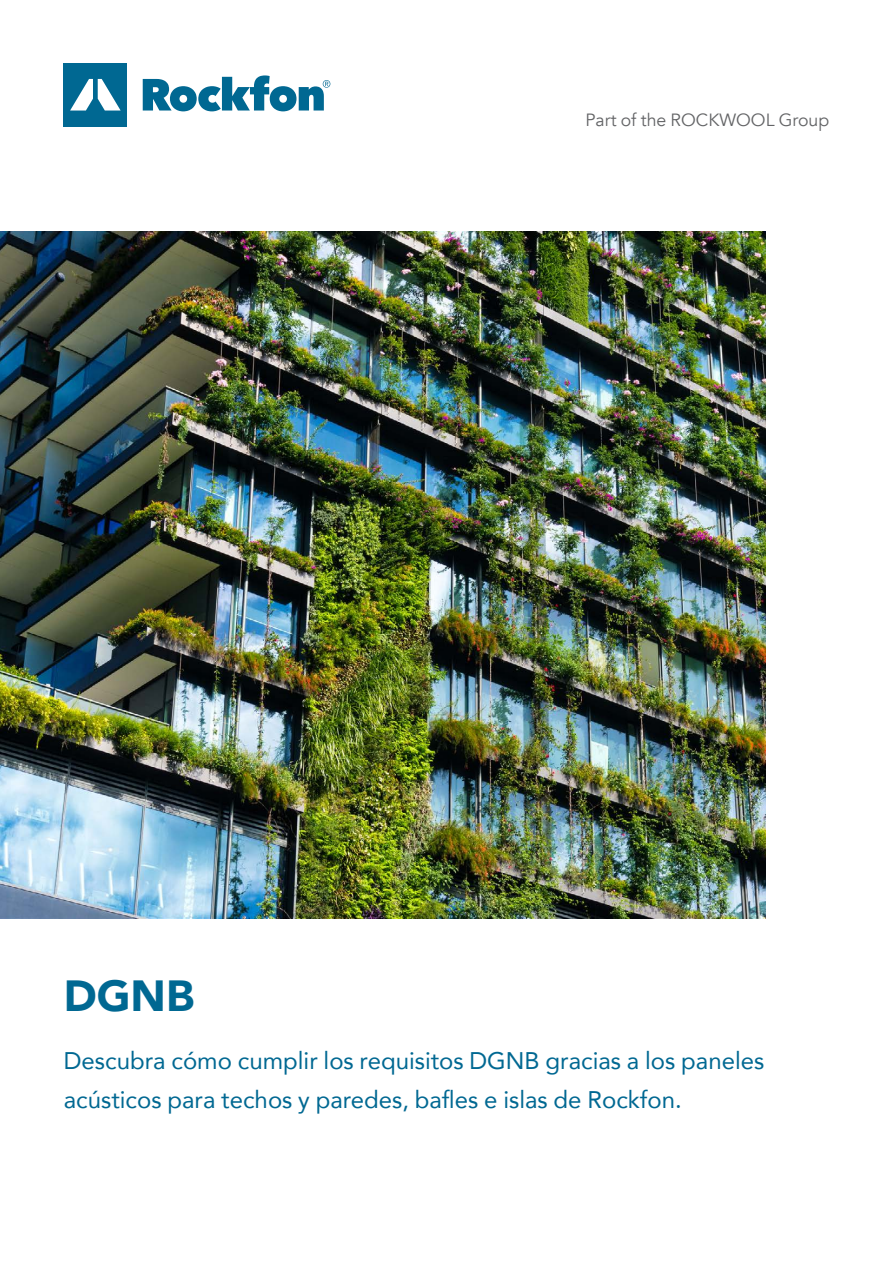
<style>
.page{position:relative;width:893px;height:1263px;background:#fff}
.page>*{position:absolute;margin:0;border:0;box-sizing:border-box;transform-origin:0 0}
.t1{font:900 43.5px "Avenir";color:#006892}
.t2{font:24px/39px "Avenir";color:#006892}
.t3{font:17.7px "Avenir";color:#636466}
</style>
<div class="page">
<svg style="left:143px;top:75px;width:187px;height:36px"></svg>
<div style="left:64px;top:63px;width:63px;height:63px;background:#006892"></div>
<svg style="left:70px;top:79px;width:51px;height:32px"></svg>
<img style="left:0;top:232px;width:765px;height:686px">
<p class="t3" style="left:585px;top:110px;width:245px">Part of the ROCKWOOL Group</p>
<h1 class="t1" style="left:64px;top:958px;width:132px">DGNB</h1>
<p class="t2" style="left:64px;top:1040px;width:702px">Descubra cómo cumplir los requisitos DGNB gracias a los paneles acústicos para techos y paredes, bafles e islas de Rockfon.</p>
</div>
